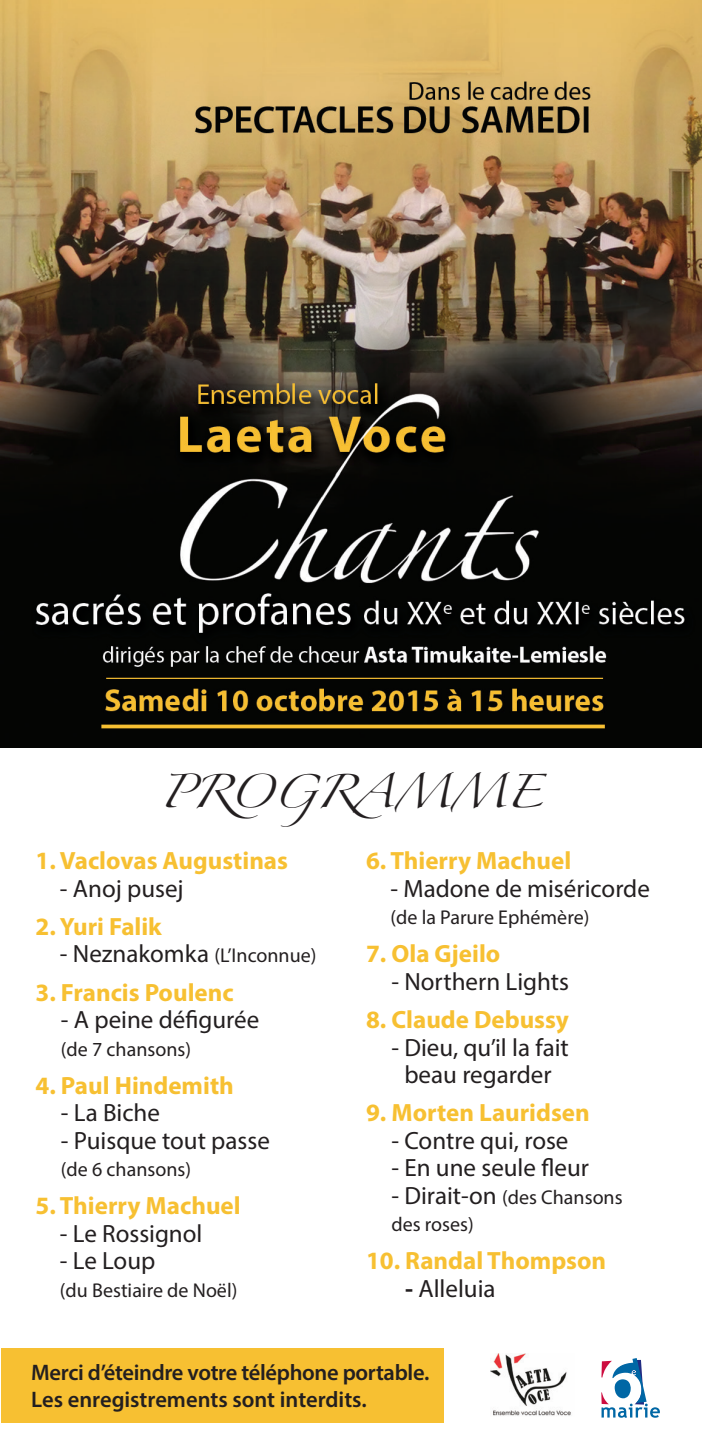
<style>
.page{position:relative;width:702px;height:1453px;background:#fff}
.page>*{position:absolute;margin:0;border:0;box-sizing:border-box;transform-origin:0 0}
.t1{font:30px "Zapfino";color:#231f20}
.t2{font:25px/27.5px "Myriad Pro";color:#231f20;text-align:center}
.t3{font:700 25px "Myriad Pro";color:#f7c032}
.t4{font:600 22.5px "Myriad Pro";letter-spacing:-.01em;color:#231f20}
.t5{font:20px/27.5px "Myriad Pro";color:#231f20}
.s1{font-size:25px}
.s2{font-weight:700}
</style>
<div class="page">
<div style="left:1px;top:1348px;width:442px;height:74px;background:#f7c032"></div>
<img style="left:0;top:0;width:702px;height:747px">
<svg style="left:601px;top:1358px;width:59px;height:59px"></svg>
<img style="left:490px;top:1354px;width:81px;height:62px">
<hr style="left:101px;top:725px;width:503px;height:3px;background:#f7c032">
<p class="t1" style="left:160px;top:779px;width:383px">PROGRAMME</p>
<p class="t3" style="left:35px;top:844px;width:254px">1. Vaclovas Augustinas</p>
<p class="t2" style="left:60px;top:874px;width:125px">- Anoj pusej</p>
<p class="t3" style="left:35px;top:910px;width:128px">2. Yuri Falik</p>
<p class="t5" style="left:60px;top:942px;width:258px"><span class="s1">- Neznakomka</span> (L’Inconnue)</p>
<p class="t3" style="left:35px;top:976px;width:200px">3. Francis Poulenc</p>
<p class="t2" style="left:61px;top:1005px;width:200px">- A peine défigurée</p>
<p class="t5" style="left:61px;top:1035px;width:132px">(de 7 chansons)</p>
<p class="t3" style="left:35px;top:1069px;width:200px">4. Paul Hindemith</p>
<p class="t2" style="left:61px;top:1099px;width:101px">- La Biche</p>
<p class="t2" style="left:61px;top:1126px;width:210px">- Puisque tout passe</p>
<p class="t5" style="left:61px;top:1155px;width:132px">(de 6 chansons)</p>
<p class="t3" style="left:35px;top:1189px;width:207px">5. Thierry Machuel</p>
<p class="t2" style="left:60px;top:1219px;width:144px">- Le Rossignol</p>
<p class="t2" style="left:60px;top:1247px;width:97px">- Le Loup</p>
<p class="t5" style="left:60px;top:1276px;width:179px">(du Bestiaire de Noël)</p>
<p class="t3" style="left:366px;top:844px;width:207px">6. Thierry Machuel</p>
<p class="t2" style="left:390px;top:874px;width:261px">- Madone de miséricorde</p>
<p class="t5" style="left:390px;top:903px;width:200px">(de la Parure Ephémère)</p>
<p class="t3" style="left:366px;top:938px;width:136px">7. Ola Gjeilo</p>
<p class="t2" style="left:391px;top:967px;width:179px">- Northern Lights</p>
<p class="t3" style="left:366px;top:1003px;width:204px">8. Claude Debussy</p>
<p class="t2" style="left:391px;top:1033px;width:179px">- Dieu, qu’il la fait beau regarder</p>
<p class="t3" style="left:366px;top:1096px;width:225px">9. Morten Lauridsen</p>
<p class="t2" style="left:391px;top:1126px;width:178px">- Contre qui, rose</p>
<p class="t2" style="left:391px;top:1154px;width:199px">- En une seule fleur</p>
<p class="t5" style="left:391px;top:1183px;width:233px"><span class="s1">- Dirait-on</span> (des Chansons des roses)</p>
<p class="t3" style="left:366px;top:1244px;width:242px">10. Randal Thompson</p>
<p class="t2" style="left:405px;top:1274px;width:92px"><span class="s2">-</span> Alleluia</p>
<p class="t4" style="left:31px;top:1358px;width:399px">Merci d’éteindre votre téléphone portable.</p>
<p class="t4" style="left:31px;top:1385px;width:337px">Les enregistrements sont interdits.</p>
</div>
